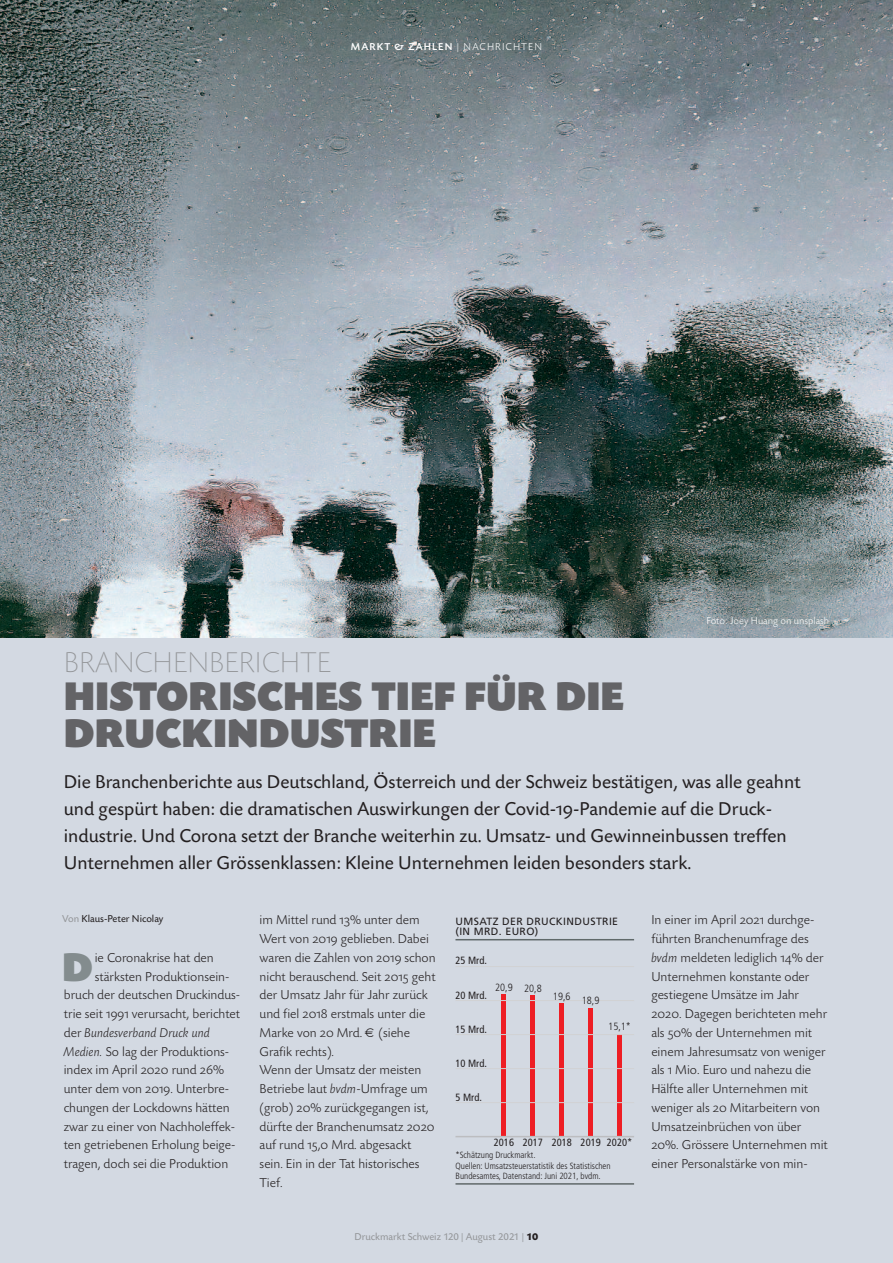
<style>
.page{position:relative;width:893px;height:1263px;background:#d3d9e2}
.page>*{position:absolute;margin:0;border:0;box-sizing:border-box;transform-origin:0 0}
.t1{font:42px/37.5px "Today SB Ultra";color:#636366}
.t2{font:42px "Today SB Ultra";color:#838c8e}
.t3{font:300 expanded 30px "Today SB";color:#939598}
.t4{font:19.5px/27px "Today SB";color:#231f20}
.t5{font:300 13.5px/18.8px "Today SB";color:#231f20}
.t6{font:italic 300 13.5px "Today SB";color:#231f20}
.t7{font:condensed 10.5px "Frutiger";color:#231f20}
.t8{font:10.5px/10.5px "Frutiger";letter-spacing:.035em;color:#231f20}
.t9{font:10.5px "Today SB";color:#939598}
.t10{font:300 10.5px "Today SB";color:#fff}
.t11{font:500 10.5px "Today SB";letter-spacing:.1em;color:#fff}
.t12{font:10.5px "Today SB";color:#231f20}
.t13{font:300 condensed 10.5px "Frutiger";color:#231f20}
.t14{font:300 condensed 9px/10.5px "Frutiger";color:#231f20}
.s1{font-weight:300}
.s2{font-family:"Today SB Caps"}
.s3{font-family:"Today SB Caps Lig";font-weight:400}
.s4{font-style:italic}
.s5{color:#939598}
.s6{font-style:normal}
.s7{font-weight:700;color:#231f20}
</style>
<div class="page">
<img style="left:0;top:0;width:893px;height:638px">
<hr style="left:455px;top:939px;width:179px;height:1px;background:#60696a">
<hr style="left:502px;top:994px;width:4px;height:143px;background:#ee1e24">
<hr style="left:455px;top:1183px;width:179px;height:2px;background:#60696a">
<hr style="left:455px;top:966px;width:179px;height:1px;background:#d1d2d4">
<hr style="left:531px;top:995px;width:4px;height:142px;background:#ee1e24">
<hr style="left:560px;top:1003px;width:4px;height:134px;background:#ee1e24">
<hr style="left:589px;top:1008px;width:4px;height:129px;background:#ee1e24">
<div style="left:617px;top:1034px;width:5px;height:103px;background:#ee1e24"></div>
<hr style="left:455px;top:1136px;width:179px;height:1px;background:#bcbdc0">
<hr style="left:455px;top:1102px;width:179px;height:1px;background:#d1d2d4">
<hr style="left:455px;top:1068px;width:179px;height:1px;background:#d1d2d4">
<hr style="left:455px;top:1034px;width:179px;height:1px;background:#d1d2d4">
<hr style="left:455px;top:1000px;width:179px;height:1px;background:#d1d2d4">
<p class="t11" style="left:351px;top:40px;width:193px">MARKT &amp; ZAHLEN <span class="s1">| NACHRICHTEN</span></p>
<p class="t10" style="left:706px;top:614px;width:124px">Foto: Joey Huang on unsplash</p>
<h2 class="t3" style="left:64px;top:644px;width:269px">BRANCHENBERICHTE</h2>
<h1 class="t1" style="left:64px;top:677px;width:562px">HISTORISCHES TIEF FÜR DIE<br>DRUCKINDUSTRIE</h1>
<p class="t4" style="left:64px;top:767px;width:739px">Die Branchenberichte aus Deutschland, Österreich und der Schweiz bestätigen, was alle geahnt und gespürt haben: die dramatischen Auswirkungen der Covid-<span class="s2">19</span>-Pandemie auf die Druck&shy;industrie. Und Corona setzt der Branche weiterhin zu. Umsatz- und Gewinneinbussen treffen Unternehmen aller Grössenklassen: Kleine Unternehmen leiden besonders stark.</p>
<p class="t5" style="left:260px;top:910px;width:178px">im Mittel rund <span class="s3">13%</span> unter dem<br>Wert von <span class="s3">2019</span> geblieben. Dabei waren die Zahlen von <span class="s3">2019</span> schon nicht berauschend. Seit <span class="s3">2015</span> geht der Umsatz Jahr für Jahr zurück und fiel <span class="s3">2018</span> erstmals unter die<br>Marke von <span class="s3">20</span> Mrd. (siehe<br>Grafik rechts).<br>Wenn der Umsatz der meisten<br>Betriebe laut <span class="s4">bvdm</span>-Umfrage um (grob) <span class="s3">20</span>% zurückgegangen ist, dürfte der Branchenumsatz <span class="s3">2020 </span>auf rund <span class="s3">15,0</span> Mrd. abgesackt sein. Ein in der Tat historisches<br>Tief.</p>
<p class="t5" style="left:651px;top:910px;width:178px">In einer im April <span class="s3">2021</span> durchge&shy;führten Branchenumfrage des <span class="s4">bvdm</span> meldeten lediglich <span class="s3">14</span>% der<br>Unternehmen konstante oder gestiegene Umsätze im Jahr<br><span class="s3">2020</span>. Dagegen berichteten mehr als <span class="s3">50%</span> der Unternehmen mit einem Jahresumsatz von weniger als <span class="s3">1</span> Mio. Euro und nahezu die<br>Hälfte aller Unternehmen mit weniger als <span class="s3">20</span> Mitarbeitern von<br>Umsatzeinbrüchen von über<br><span class="s3">20%</span>. Grössere Unternehmen mit einer Personalstärke von min-</p>
<p class="t12" style="left:62px;top:913px;width:103px"><span class="s5">Von</span> Klaus-Peter Nicolay</p>
<p class="t8" style="left:455px;top:917px;width:164px">UMSATZ DER DRUCKINDUSTRIE (IN MRD. EURO)</p>
<p class="t5" style="left:95px;top:948px;width:121px">ie Coronakrise hat den</p>
<p class="t5" style="left:95px;top:967px;width:136px">stärksten Produktionsein-</p>
<p class="t5" style="left:64px;top:985px;width:178px">bruch der deutschen Druckindus-</p>
<p class="t5" style="left:64px;top:1004px;width:178px">trie seit <span class="s3">1991</span> verursacht, berichtet</p>
<p class="t6" style="left:64px;top:1024px;width:148px"><span class="s6">der</span> Bundesverband Druck und</p>
<p class="t5" style="left:64px;top:1042px;width:167px"><span class="s4">Medien.</span> So lag der Produktions-</p>
<p class="t5" style="left:64px;top:1060px;width:162px">index im April <span class="s3">2020</span> rund <span class="s3">26</span>%</p>
<p class="t5" style="left:64px;top:1079px;width:167px">unter dem von <span class="s3">2019</span>. Unterbre-</p>
<p class="t5" style="left:64px;top:1098px;width:167px">chungen der Lockdowns hätten</p>
<p class="t5" style="left:64px;top:1117px;width:173px">zwar zu einer von Nachholeffek-</p>
<p class="t5" style="left:64px;top:1135px;width:173px">ten getriebenen Erholung beige-</p>
<p class="t5" style="left:64px;top:1154px;width:166px">tragen, doch sei die Produktion</p>
<h1 class="t2" style="left:62px;top:941px;width:32px">D</h1>
<p class="t7" style="left:455px;top:956px;width:33px">25 Mrd.</p>
<p class="t13" style="left:495px;top:983px;width:48px">20,9 20,8</p>
<p class="t7" style="left:455px;top:991px;width:33px">20 Mrd.</p>
<p class="t13" style="left:553px;top:992px;width:19px">19,6</p>
<p class="t13" style="left:582px;top:996px;width:19px">18,9</p>
<p class="t13" style="left:608px;top:1022px;width:24px">15,1*</p>
<p class="t7" style="left:455px;top:1025px;width:33px">15 Mrd.</p>
<p class="t7" style="left:455px;top:1059px;width:33px">10 Mrd.</p>
<p class="t7" style="left:455px;top:1093px;width:28px">5 Mrd.</p>
<p class="t7" style="left:494px;top:1138px;width:140px">2016 2017 2018 2019 2020*</p>
<p class="t14" style="left:455px;top:1150px;width:157px">*Schätzung Druckmarkt.<br>Quellen: Umsatzsteuerstatistik des Statistischen<br>Bundesamtes, Datenstand: Juni 2021, bvdm.</p>
<p class="t9" style="left:354px;top:1230px;width:185px">Druckmarkt Schweiz 120 | August 2021 | <span class="s7">10</span></p>
</div>
